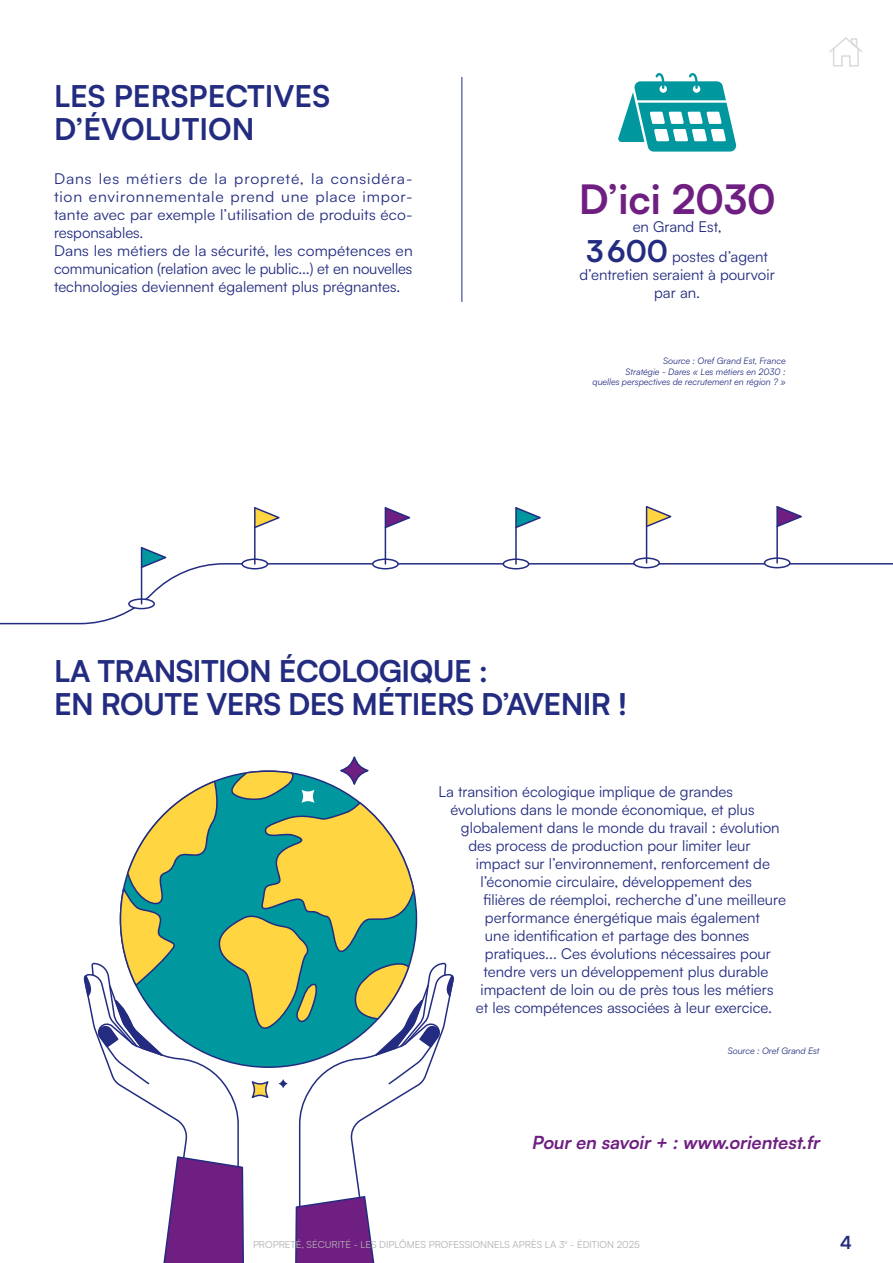
<style>
.page{position:relative;width:893px;height:1263px;background:#fff}
.page>*{position:absolute;margin:0;border:0;box-sizing:border-box;transform-origin:0 0}
.t1{font:700 40.5px "Satoshi";color:#6f1e82}
.t2{font:700 30px/33px "Satoshi";letter-spacing:-.02em;color:#232c80}
.t3{font:700 30px/33px "Satoshi";color:#232c80}
.t4{font:italic 700 18px "Satoshi";color:#6f1e82}
.t5{font:700 18px "Satoshi";color:#232c80}
.t6{font:15px/30px "Satoshi";color:#232c80;text-align:center}
.t7{font:15px/18px "Satoshi";color:#232c80;scale:1.05 1}
.t8{font:9.75px "Satoshi";color:#b1b2b3}
.t9{font:italic 9px/10.5px "Satoshi";color:#232c80;text-align:right}
.s1{font-weight:700;font-size:30px}
</style>
<div class="page">
<svg style="left:618px;top:73px;width:119px;height:79px"></svg>
<hr style="left:461px;top:77px;width:1px;height:225px;background:#232c80">
<svg style="left:0;top:562px;width:892px;height:63px"></svg>
<svg style="left:140px;top:547px;width:30px;height:22px"></svg>
<div style="left:129px;top:599px;width:25px;height:10px;background:#fff;border-radius:50%"></div>
<div style="left:128px;top:598px;width:27px;height:11px;border:2px solid #232c80;border-radius:50%"></div>
<hr style="left:141px;top:548px;width:1px;height:56px;background:#232c80">
<svg style="left:384px;top:507px;width:27px;height:22px"></svg>
<svg style="left:373px;top:559px;width:25px;height:10px"></svg>
<div style="left:372px;top:558px;width:27px;height:11px;border:2px solid #232c80;border-radius:50%"></div>
<hr style="left:385px;top:508px;width:1px;height:56px;background:#232c80">
<svg style="left:254px;top:507px;width:26px;height:21px"></svg>
<div style="left:242px;top:559px;width:25px;height:10px;background:#fff;border-radius:50%"></div>
<div style="left:241px;top:558px;width:27px;height:11px;border:2px solid #232c80;border-radius:50%"></div>
<hr style="left:254px;top:508px;width:2px;height:56px;background:#232c80">
<svg style="left:515px;top:507px;width:26px;height:21px"></svg>
<div style="left:503px;top:559px;width:26px;height:10px;background:#fff;border-radius:50%"></div>
<div style="left:503px;top:558px;width:26px;height:11px;border:2px solid #232c80;border-radius:50%"></div>
<hr style="left:515px;top:508px;width:2px;height:56px;background:#232c80">
<svg style="left:645px;top:506px;width:27px;height:22px"></svg>
<div style="left:634px;top:558px;width:25px;height:10px;background:#fff;border-radius:50%"></div>
<div style="left:633px;top:557px;width:27px;height:11px;border:2px solid #232c80;border-radius:50%"></div>
<hr style="left:646px;top:507px;width:1px;height:56px;background:#232c80">
<svg style="left:776px;top:506px;width:26px;height:21px"></svg>
<div style="left:764px;top:558px;width:26px;height:10px;background:#fff;border-radius:50%"></div>
<div style="left:764px;top:557px;width:27px;height:11px;border:2px solid #232c80;border-radius:50%"></div>
<hr style="left:776px;top:507px;width:2px;height:56px;background:#232c80">
<svg style="left:341px;top:757px;width:27px;height:27px"></svg>
<div style="left:340px;top:756px;width:29px;height:29px;border:2px solid #232c80;border-radius:50%"></div>
<svg style="left:84px;top:767px;width:370px;height:496px"></svg>
<svg style="left:829px;top:37px;width:34px;height:30px"></svg>
<h2 class="t3" style="left:54px;top:78px;width:278px">LES PERSPECTIVES<br>D’ÉVOLUTION</h2>
<p class="t7" style="left:54px;top:169px;width:343px">Dans les métiers de la propreté, la considéra&shy;tion environnementale prend une place impor&shy;tante avec par exemple l’utilisation de produits éco&shy;responsables.<br>Dans les métiers de la sécurité, les compétences en communication (relation avec le public...) et en nouvelles technologies deviennent également plus prégnantes.</p>
<h1 class="t1" style="left:579px;top:170px;width:198px">D’ici 2030</h1>
<p class="t6" style="left:586px;top:211px;width:183px">en Grand Est,<br><span class="s1">3600</span> postes d’agent</p>
<p class="t6" style="left:579px;top:265px;width:197px;line-height:18px">d’entretien seraient à pourvoir par an.</p>
<p class="t9" style="left:592px;top:355px;width:195px">Source : Oref Grand Est, France<br>Stratégie - Dares « Les métiers en 2030 :<br>quelles perspectives de recrutement en région ? »</p>
<h2 class="t2" style="left:54px;top:653px;width:575px">LA TRANSITION ÉCOLOGIQUE :<br>EN ROUTE VERS DES MÉTIERS D’AVENIR !</h2>
<p class="t6" style="left:438px;top:776px;width:296px">La transition écologique implique de grandes</p>
<p class="t6" style="left:450px;top:794px;width:306px">évolutions dans le monde économique, et plus</p>
<p class="t6" style="left:461px;top:812px;width:320px">globalement dans le monde du travail : évolution</p>
<p class="t6" style="left:468px;top:830px;width:284px">des process de production pour limiter leur</p>
<p class="t6" style="left:476px;top:848px;width:295px">impact sur l’environnement, renforcement de</p>
<p class="t6" style="left:480px;top:866px;width:273px">l’économie circulaire, développement des</p>
<p class="t6" style="left:483px;top:884px;width:304px">filières de réemploi, recherche d’une meilleure</p>
<p class="t6" style="left:485px;top:902px;width:276px">performance énergétique mais également</p>
<p class="t6" style="left:485px;top:920px;width:266px">une identification et partage des bonnes</p>
<p class="t6" style="left:485px;top:938px;width:287px">pratiques... Ces évolutions nécessaires pour</p>
<p class="t6" style="left:483px;top:956px;width:286px">tendre vers un développement plus durable</p>
<p class="t6" style="left:480px;top:974px;width:295px">impactent de loin ou de près tous les métiers</p>
<p class="t6" style="left:476px;top:992px;width:297px">et les compétences associées à leur exercice.</p>
<p class="t9" style="left:728px;top:1045px;width:93px">Source : Oref Grand Est</p>
<p class="t4" style="left:532px;top:1129px;width:294px">Pouren savoir+ :www.orientest.fr</p>
<p class="t8" style="left:253px;top:1237px;width:388px">Propreté, Sécu rité - LES DI PLÔMES PROFESSIONNELS APRÈS LA 3<sup>e</sup> - ÉDITION 2025</p>
<p class="t5" style="left:840px;top:1229px;width:13px">4</p>
</div>
